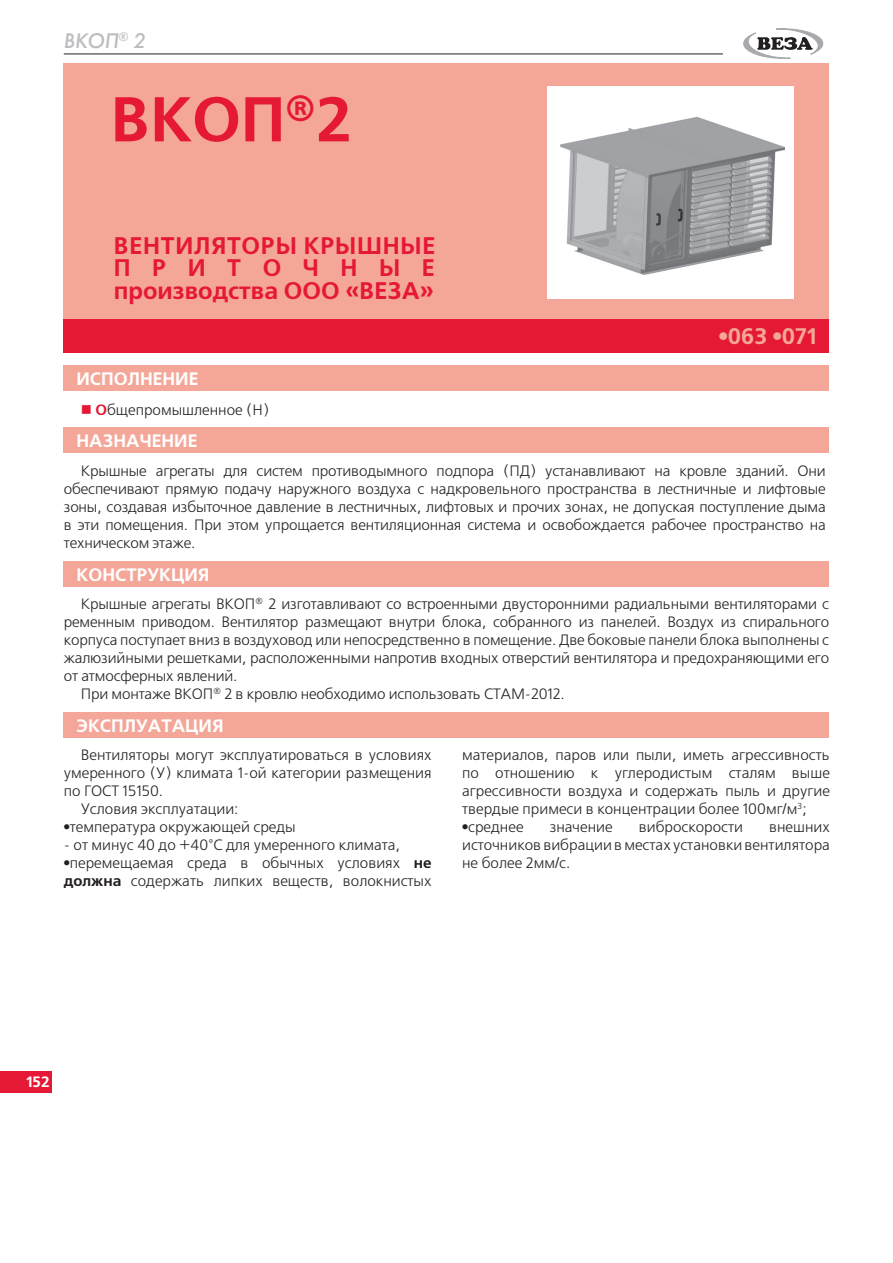
<style>
.page{position:relative;width:893px;height:1263px;background:#fff}
.page>*{position:absolute;margin:0;border:0;box-sizing:border-box;transform-origin:0 0}
.t1{font:700 63px "Free Set C";color:#e51836}
.t2{font:700 24px/22.5px "Free Set C";letter-spacing:.015em;color:#e51836;text-align:justify}
.t3{font:700 22.5px "Free Set C";color:#f4a798}
.t4{font:italic 21px "Futuris C";color:#bcbdc0}
.t5{font:700 18px "Free Set C";color:#fff}
.t6{font:15px/18px "Free Set C";letter-spacing:-.01em;color:#231f20;text-align:justify}
.t7{font:700 15px "Free Set C";color:#fff}
.s1{color:#e51836}
.s2{font-weight:700;color:#e51836}
.s3{font-weight:700}
.s4{font-family:"Arial"}
</style>
<div class="page">
<hr style="left:64px;top:53px;width:659px;height:2px;background:#808285">
<svg style="left:743px;top:28px;width:80px;height:31px"></svg>
<div style="left:0;top:1071px;width:51px;height:22px;background:#e51836"></div>
<div style="left:64px;top:319px;width:765px;height:34px;background:#e51836"></div>
<div style="left:64px;top:365px;width:765px;height:26px;background:#f4a798"></div>
<div style="left:64px;top:427px;width:765px;height:26px;background:#f4a798"></div>
<div style="left:64px;top:561px;width:765px;height:26px;background:#f4a798"></div>
<div style="left:64px;top:64px;width:765px;height:255px;background:#f4a798"></div>
<div style="left:547px;top:86px;width:247px;height:213px;background:#fff"></div>
<img style="left:560px;top:116px;width:225px;height:159px">
<div style="left:64px;top:712px;width:765px;height:26px;background:#f4a798"></div>
<h3 class="t4" style="left:64px;top:32px;width:84px">ВКОП<sup>®</sup> 2</h3>
<h1 class="t1" style="left:111px;top:94px;width:242px">ВКОП<sup>®</sup>2</h1>
<h2 class="t2" style="left:114px;top:236px;width:323px">ВЕНТИЛЯТОРЫ КРЫШНЫЕ П Р И Т О Ч Н Ы Е производства ООО «ВЕЗА»</h2>
<p class="t5" style="left:77px;top:371px;width:123px">ИСПОЛНЕНИЕ</p>
<p class="t6" style="left:81px;top:402px;width:190px"><span class="s1">■</span> <span class="s2">О</span>бщепромышленное (Н)</p>
<p class="t5" style="left:77px;top:433px;width:122px">НАЗНАЧЕНИЕ</p>
<h3 class="t3" style="left:719px;top:328px;width:99px">•063 •071</h3>
<p class="t6" style="left:64px;top:463px;width:763px;text-indent:17px">Крышные агрегаты для систем противодымного подпора (ПД) устанавливают на кровле зданий. Они обеспечивают прямую подачу наружного воздуха с надкровельного пространства в лестничные и лифтовые зоны, создавая избыточное давление в лестничных, лифтовых и прочих зонах, не допуская поступление дыма в эти помещения. При этом упрощается вентиляционная система и освобождается рабочее пространство на техническом этаже.</p>
<p class="t5" style="left:77px;top:567px;width:134px">КОНСТРУКЦИЯ</p>
<p class="t6" style="left:81px;top:596px;width:750px">Крышные агрегаты ВКОП<sup>®</sup> 2 изготавливают со встроенными двусторонними радиальными вентиляторами с</p>
<p class="t6" style="left:64px;top:614px;width:767px">ременным приводом. Вентилятор размещают внутри блока, собранного из панелей. Воздух из спирального</p>
<p class="t6" style="left:64px;top:632px;width:767px">корпуса поступает вниз в воздуховод или непосредственно в помещение. Две боковые панели блока выполнены с</p>
<p class="t6" style="left:64px;top:650px;width:767px">жалюзийными решетками, расположенными напротив входных отверстий вентилятора и предохраняющими его</p>
<p class="t6" style="left:64px;top:668px;width:175px">от атмосферных явлений.</p>
<p class="t6" style="left:81px;top:686px;width:485px">При монтаже ВКОП<sup>®</sup> 2 в кровлю необходимо использовать СТАМ-2012.</p>
<p class="t5" style="left:77px;top:719px;width:148px">ЭКСПЛУАТАЦИЯ</p>
<p class="t6" style="left:81px;top:747px;width:352px">Вентиляторы могут эксплуатироваться в условиях</p>
<p class="t6" style="left:64px;top:765px;width:369px">умеренного (У) климата 1-ой категории размещения</p>
<p class="t6" style="left:64px;top:783px;width:101px">по ГОСТ 15150.</p>
<p class="t6" style="left:81px;top:801px;width:159px">Условия эксплуатации:</p>
<p class="t6" style="left:64px;top:819px;width:234px"><span class="s3">•</span>температура окружающей среды</p>
<p class="t6" style="left:64px;top:837px;width:338px">- от минус 40 до +40°С для умеренного климата,</p>
<p class="t6" style="left:64px;top:855px;width:369px"><span class="s3">•</span>перемещаемая среда в обычных условиях <span class="s3">не должна</span> содержать липких веществ, волокнистых</p>
<p class="t6" style="left:462px;top:747px;width:369px">материалов, паров или пыли, иметь агрессивность по отношению к углеродистым сталям выше агрессивности воздуха и содержать пыль и другие твердые примеси в концентрации более 100мг<span class="s4">/</span>м<sup>3</sup>;</p>
<p class="t6" style="left:462px;top:819px;width:63px"><span class="s3">•</span>среднее</p>
<p class="t6" style="left:550px;top:819px;width:65px">значение</p>
<p class="t6" style="left:639px;top:819px;width:106px">виброскорости</p>
<p class="t6" style="left:462px;top:819px;width:369px;text-indent:307px">внешних источников вибрации в местах установки вентилятора не более 2мм<span class="s4">/</span>с.</p>
<p class="t7" style="left:26px;top:1075px;width:25px">152</p>
</div>
